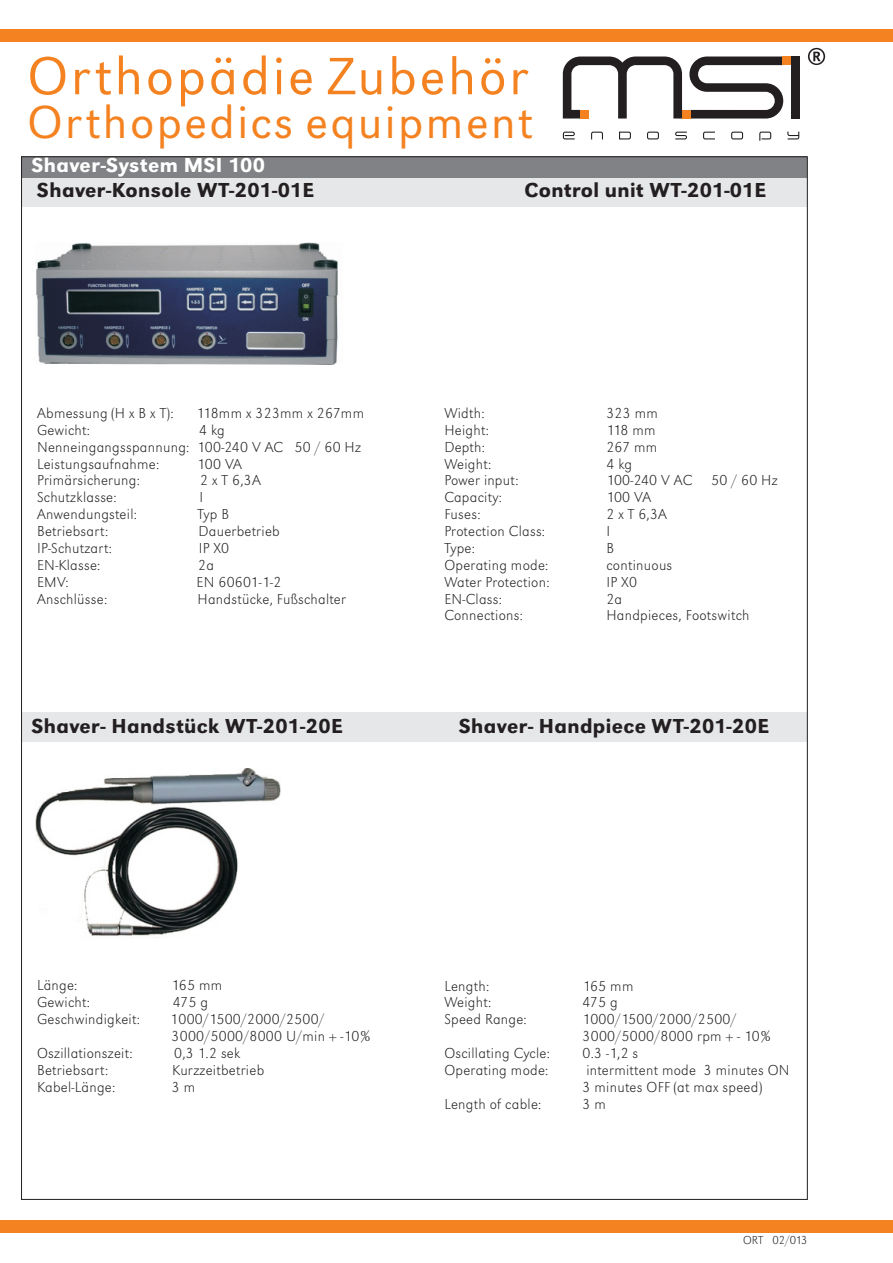
<style>
.page{position:relative;width:893px;height:1263px;background:#fff}
.page>*{position:absolute;margin:0;border:0;box-sizing:border-box;transform-origin:0 0}
.t1{font:55.35px "URW Grotesk T Ligh";letter-spacing:.05em;color:#f58220}
.t2{font:48px "URW Grotesk T Ligh";letter-spacing:.05em;color:#f58220}
.t3{font:500 21px "URW Grotesk T";letter-spacing:.02em;color:#231f20}
.t4{font:500 21px "URW Grotesk T";letter-spacing:.02em;color:#fff}
.t5{font:15px/16.8px "URW Grotesk T Extr Ligh";letter-spacing:.02em;color:#231f20}
.t6{font:12px "URW Grotesk T Extr Ligh";color:#231f20}
.s1{font-size:54.6px}
</style>
<div class="page">
<div style="left:22px;top:177px;width:785px;height:30px;background:#e6e7e9"></div>
<div style="left:22px;top:712px;width:785px;height:30px;background:#e6e7e9"></div>
<div style="left:22px;top:157px;width:785px;height:21px;background:#808285"></div>
<div style="left:0;top:30px;width:893px;height:12px;background:#f58220"></div>
<div style="left:0;top:1220px;width:893px;height:12px;background:#f58220"></div>
<svg style="left:563px;top:132px;width:236px;height:9px"></svg>
<svg style="left:808px;top:48px;width:17px;height:17px"></svg>
<svg style="left:689px;top:57px;width:94px;height:62px"></svg>
<div style="left:791px;top:57px;width:8px;height:62px;background:#231f20"></div>
<div style="left:682px;top:110px;width:9px;height:9px;background:#f58220"></div>
<svg style="left:563px;top:57px;width:119px;height:62px"></svg>
<div style="left:580px;top:110px;width:9px;height:8px;background:#f58220"></div>
<div style="left:782px;top:57px;width:9px;height:8px;background:#f58220"></div>
<img style="left:36px;top:242px;width:302px;height:123px">
<img style="left:36px;top:768px;width:245px;height:170px">
<h1 class="t1" style="left:27px;top:52px;width:502px">Orthopädie <span class="s1">Zubehör</span></h1>
<h2 class="t2" style="left:27px;top:102px;width:507px">Orthopedics equipment</h2>
<h3 class="t4" style="left:31px;top:156px;width:235px">Shaver-System MSI 100</h3>
<h3 class="t3" style="left:37px;top:181px;width:279px">Shaver-Konsole WT-201-01E</h3>
<h3 class="t3" style="left:525px;top:181px;width:243px">Control unit WT-201-01E</h3>
<p class="t5" style="left:37px;top:405px;width:138px">Abmessung (H x B x T):</p>
<p class="t5" style="left:197px;top:405px;width:169px">118mm x 323mm x 267mm</p>
<p class="t5" style="left:37px;top:422px;width:54px">Gewicht:</p>
<p class="t5" style="left:37px;top:422px;width:325px;text-indent:162px">4 kg<br>Nenneingangsspannung: 100-240 V AC 50 / 60 Hz<br>Leistungsaufnahme:</p>
<p class="t5" style="left:197px;top:456px;width:46px">100 VA</p>
<p class="t5" style="left:37px;top:473px;width:104px">Primärsicherung:</p>
<p class="t5" style="left:200px;top:473px;width:62px">2 x T 6,3A</p>
<p class="t5" style="left:37px;top:490px;width:81px">Schutzklasse:</p>
<p class="t5" style="left:199px;top:490px;width:5px">I</p>
<p class="t5" style="left:37px;top:506px;width:102px">Anwendungsteil:</p>
<p class="t5" style="left:197px;top:506px;width:33px">Typ B</p>
<p class="t5" style="left:37px;top:523px;width:73px">Betriebsart:</p>
<p class="t5" style="left:198px;top:523px;width:83px">Dauerbetrieb</p>
<p class="t5" style="left:37px;top:540px;width:77px">IP-Schutzart:</p>
<p class="t5" style="left:199px;top:540px;width:32px">IP X0</p>
<p class="t5" style="left:37px;top:557px;width:65px">EN-Klasse:</p>
<p class="t5" style="left:198px;top:557px;width:17px">2a</p>
<p class="t5" style="left:37px;top:574px;width:33px">EMV:</p>
<p class="t5" style="left:196px;top:574px;width:87px">EN 60601-1-2</p>
<p class="t5" style="left:37px;top:591px;width:72px">Anschlüsse:</p>
<p class="t5" style="left:198px;top:591px;width:150px">Handstücke, Fußschalter</p>
<p class="t5" style="left:444px;top:405px;width:42px">Width:</p>
<p class="t5" style="left:606px;top:405px;width:53px">323 mm</p>
<p class="t5" style="left:444px;top:422px;width:46px">Height:</p>
<p class="t5" style="left:606px;top:422px;width:51px">118 mm</p>
<p class="t5" style="left:444px;top:439px;width:42px">Depth:</p>
<p class="t5" style="left:606px;top:439px;width:52px">267 mm</p>
<p class="t5" style="left:444px;top:456px;width:48px">Weight:</p>
<p class="t5" style="left:606px;top:456px;width:27px">4 kg</p>
<p class="t5" style="left:444px;top:473px;width:76px">Power input:</p>
<p class="t5" style="left:606px;top:473px;width:87px">100-240 V AC</p>
<p class="t5" style="left:711px;top:473px;width:68px">50 / 60 Hz</p>
<p class="t5" style="left:444px;top:490px;width:59px">Capacity:</p>
<p class="t5" style="left:606px;top:490px;width:46px">100 VA</p>
<p class="t5" style="left:444px;top:506px;width:38px">Fuses:</p>
<p class="t5" style="left:606px;top:506px;width:62px">2 x T 6,3A</p>
<p class="t5" style="left:444px;top:523px;width:102px">Protection Class:</p>
<p class="t5" style="left:606px;top:523px;width:5px">I</p>
<p class="t5" style="left:444px;top:540px;width:32px">Type:</p>
<p class="t5" style="left:606px;top:540px;width:9px">B</p>
<p class="t5" style="left:444px;top:557px;width:106px">Operating mode:</p>
<p class="t5" style="left:606px;top:557px;width:67px">continuous</p>
<p class="t5" style="left:444px;top:574px;width:107px">Water Protection:</p>
<p class="t5" style="left:606px;top:574px;width:32px">IP X0</p>
<p class="t5" style="left:444px;top:591px;width:59px">EN-Class:</p>
<p class="t5" style="left:606px;top:591px;width:17px">2a</p>
<p class="t5" style="left:444px;top:608px;width:80px">Connections:</p>
<p class="t5" style="left:606px;top:608px;width:145px">Handpieces, Footswitch</p>
<h3 class="t3" style="left:31px;top:716px;width:313px">Shaver- Handstück WT-201-20E</h3>
<h3 class="t3" style="left:459px;top:716px;width:312px">Shaver- Handpiece WT-201-20E</h3>
<p class="t5" style="left:37px;top:978px;width:42px">Länge:</p>
<p class="t5" style="left:172px;top:978px;width:52px">165 mm</p>
<p class="t5" style="left:37px;top:995px;width:54px">Gewicht:</p>
<p class="t5" style="left:173px;top:995px;width:37px">475 g</p>
<p class="t5" style="left:37px;top:1011px;width:104px">Geschwindigkeit:</p>
<p class="t5" style="left:170px;top:1011px;width:202px">1000/1500/2000/2500/<br>3000/5000/8000 U/min + -10%</p>
<p class="t5" style="left:37px;top:1045px;width:97px">Oszillationszeit:</p>
<p class="t5" style="left:174px;top:1045px;width:68px">0,3 1.2 sek</p>
<p class="t5" style="left:37px;top:1062px;width:73px">Betriebsart:</p>
<p class="t5" style="left:172px;top:1062px;width:93px">Kurzzeitbetrieb</p>
<p class="t5" style="left:37px;top:1079px;width:80px">Kabel-Länge:</p>
<p class="t5" style="left:172px;top:1079px;width:25px">3 m</p>
<p class="t5" style="left:444px;top:978px;width:46px">Length:</p>
<p class="t5" style="left:583px;top:978px;width:52px">165 mm</p>
<p class="t5" style="left:444px;top:995px;width:48px">Weight:</p>
<p class="t5" style="left:583px;top:995px;width:37px">475 g</p>
<p class="t5" style="left:444px;top:1012px;width:84px">Speed Range:</p>
<p class="t5" style="left:583px;top:1012px;width:190px">1000/1500/2000/2500/<br>3000/5000/8000 rpm + - 10%</p>
<p class="t5" style="left:444px;top:1045px;width:107px">Oscillating Cycle:</p>
<p class="t5" style="left:583px;top:1045px;width:57px">0.3 -1,2 s</p>
<p class="t5" style="left:444px;top:1062px;width:106px">Operating mode:</p>
<p class="t5" style="left:583px;top:1062px;width:209px">intermittent mode 3 minutes ON<br>3 minutes OFF (at max speed)</p>
<p class="t5" style="left:444px;top:1096px;width:99px">Length of cable:</p>
<p class="t5" style="left:583px;top:1096px;width:25px">3 m</p>
<p class="t6" style="left:743px;top:1234px;width:66px">ORT 02/013</p>
</div>
